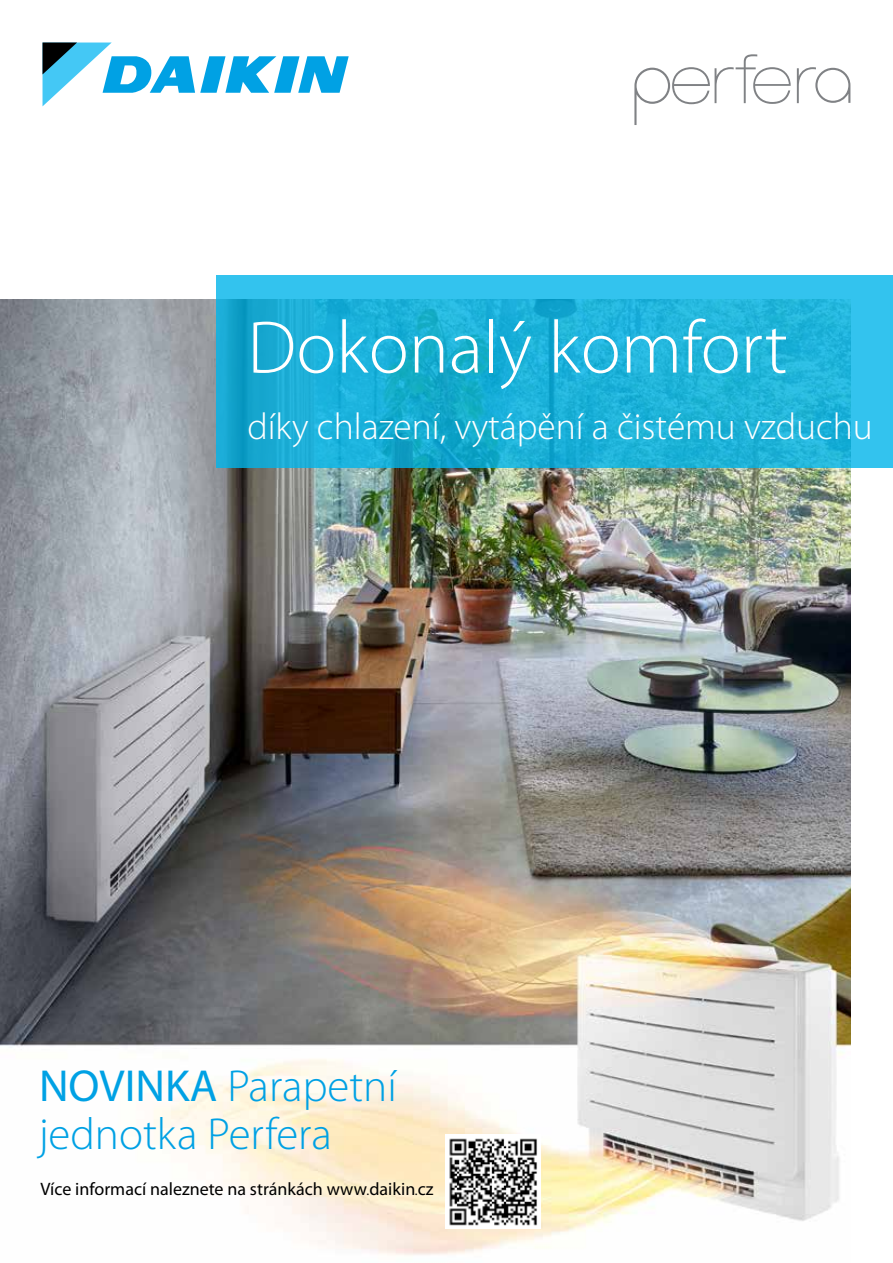
<style>
.page{position:relative;width:893px;height:1263px;background:#fff}
.page>*{position:absolute;margin:0;border:0;box-sizing:border-box;transform-origin:0 0}
.t1{font:300 75px "Myriad Pro";color:#fff}
.t2{font:300 45px/48px "Myriad Pro";color:#00a1e4}
.t3{font:300 37.5px "Myriad Pro";color:#fff}
.t4{font:18px "Myriad Pro";color:#000}
.s1{font-weight:400}
</style>
<div class="page">
<img style="left:0;top:300px;width:850px;height:956px">
<svg style="left:216px;top:275px;width:677px;height:193px;fill:#1eb3db"></svg>
<svg style="left:43px;top:43px;width:306px;height:63px"></svg>
<img style="left:446px;top:1134px;width:94px;height:95px">
<svg style="left:797px;top:67px;width:53px;height:36px"></svg>
<svg style="left:634px;top:54px;width:157px;height:71px"></svg>
<h1 class="t1" style="left:247px;top:306px;width:542px">Dokonalý komfort</h1>
<h3 class="t3" style="left:247px;top:405px;width:627px">díky chlazení, vytápění a čistému vzduchu</h3>
<h2 class="t2" style="left:39px;top:1063px;width:359px"><span class="s1">NOVINKA</span> Parapetní jednotka Perfera</h2>
<p class="t4" style="left:40px;top:1177px;width:394px">Více informací naleznete na stránkách www.daikin.cz</p>
</div>
